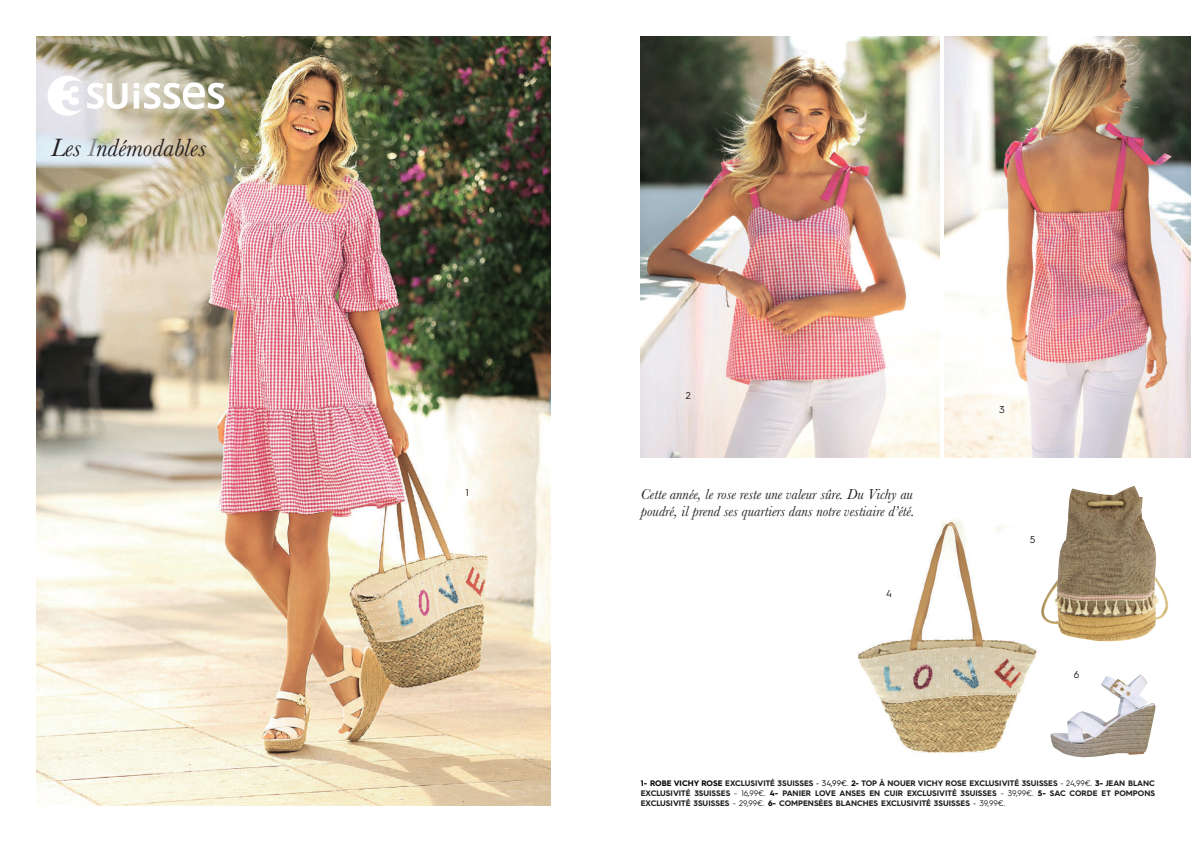
<style>
.page{position:relative;width:1191px;height:842px;background:#fff}
.page>*{position:absolute;margin:0;border:0;box-sizing:border-box;transform-origin:0 0}
.t1{font:italic 26px "Baskerville";color:#231f20}
.t2{font:italic 15px/17px "Baskerville";color:#231f20}
.t3{font:10px "Hurme Geometric Sans 4";color:#231f20}
.t4{font:700 8px/10px "Hurme Geometric Sans 4";color:#231f20;text-align:justify}
.s1{color:#888b8d}
.s2{color:#000001}
.s3{font-weight:400;color:#000001}
.s4{font-weight:400}
</style>
<div class="page">
<img style="left:857px;top:519px;width:155px;height:234px">
<img style="left:36px;top:36px;width:514px;height:770px">
<img style="left:641px;top:36px;width:298px;height:421px">
<img style="left:944px;top:36px;width:247px;height:421px">
<img style="left:1012px;top:641px;width:144px;height:117px">
<img style="left:1041px;top:486px;width:127px;height:155px">
<img style="left:36px;top:36px;width:203px;height:97px">
<h1 class="t1" style="left:51px;top:130px;width:157px">Les <span class="s1">I</span>ndémodables</h1>
<p class="t3" style="left:466px;top:485px;width:5px">1</p>
<p class="t3" style="left:686px;top:389px;width:7px">2</p>
<h2 class="t2" style="left:641px;top:486px;width:275px">Cette année, le rose reste une valeur sûre. Du Vichy au poudré, il prend ses quartiers dans notre vestiaire d’été.</h2>
<p class="t3" style="left:886px;top:586px;width:7px">4</p>
<p class="t3" style="left:999px;top:403px;width:7px">3</p>
<p class="t3" style="left:1029px;top:533px;width:7px">5</p>
<p class="t3" style="left:1073px;top:668px;width:7px">6</p>
<p class="t4" style="left:641px;top:778px;width:516px"><span class="s2">1- ROBE VICHY ROSE</span> EXCLUSIVITÉ 3SUISSES <span class="s3">- 34,99€.</span> <span class="s2">2-</span> TOP À NOUER VICHY ROSE EXCLUSIVITÉ 3SUISSES <span class="s4">- 24,99€.</span> <span class="s2">3-</span> JEAN BLANC EXCLUSIVITÉ 3SUISSES <span class="s4">- 16,99€.</span> <span class="s2">4-</span> PANIER LOVE ANSES EN CUIR EXCLUSIVITÉ 3SUISSES <span class="s4">- 39,99€.</span> <span class="s2">5-</span> SAC CORDE ET POMPONS EXCLUSIVITÉ 3SUISSES <span class="s4">- 29,99€.</span> <span class="s2">6-</span> COMPENSÉES BLANCHES EXCLUSIVITÉ 3SUISSES <span class="s4">- 39,99€.</span></p>
</div>
